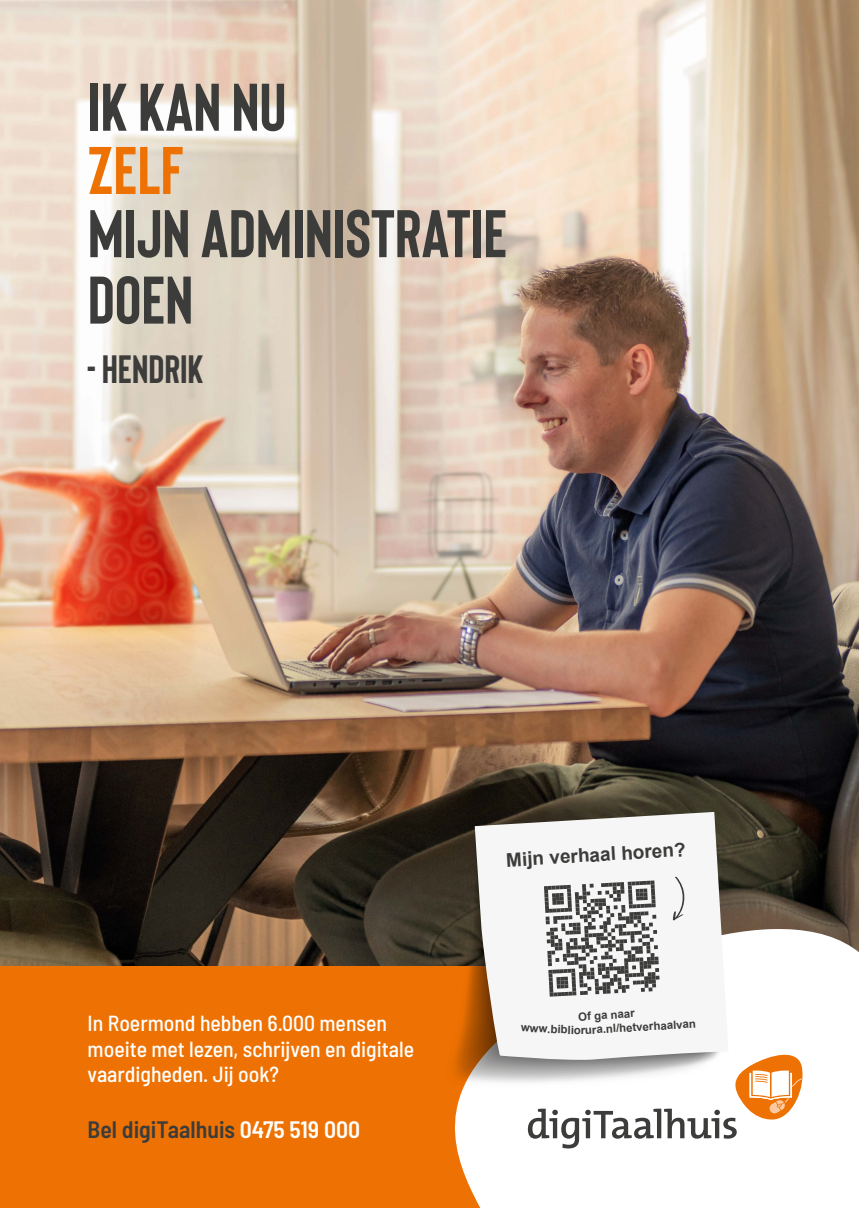
<style>
.page{position:relative;width:859px;height:1208px;background:#fff}
.page>*{position:absolute;margin:0;border:0;box-sizing:border-box;transform-origin:0 0}
.t1{font:700 67.2px/66.4px "Bison";color:#3c3c3b}
.t2{font:700 67.2px "Bison";color:#ee7203}
.t3{font:700 39.5px "Bison";color:#3c3c3b}
.t4{font:600 semi-condensed 23.7px "Barlow";color:#3c3c3b}
.t5{font:500 semi-condensed 21.7px/25.7px "Barlow";color:#fff}
.t6{font:700 19px "Arial";color:#3c3c3b}
.t7{font:700 11.4px "Arial";color:#3c3c3b}
.s1{color:#fff}
</style>
<div class="page">
<img style="left:0;top:0;width:859px;height:966px">
<div style="left:0;top:966px;width:859px;height:242px;background:#ee7203"></div>
<svg style="left:454px;top:881px;width:405px;height:327px;background:#e2d9d1"></svg>
<svg style="left:528px;top:1047px;width:278px;height:101px;background:#e4d9cf"></svg>
<svg style="left:433px;top:815px;width:11px;height:151px;background:#342e21"></svg>
<svg style="left:475px;top:812px;width:253px;height:249px;fill:#f6f6f6"></svg>
<svg style="left:673px;top:876px;width:14px;height:44px"></svg>
<svg style="left:544px;top:880px;width:115px;height:116px"></svg>
<h1 class="t1" style="left:88px;top:74px;width:200px">IK KAN NU</h1>
<h1 class="t2" style="left:88px;top:134px;width:97px">ZELF</h1>
<h1 class="t1" style="left:88px;top:201px;width:421px">MIJN ADMINISTRATIE<br>DOEN</h1>
<h2 class="t3" style="left:88px;top:347px;width:117px">- HENDRIK</h2>
<p class="t5" style="left:88px;top:1008px;width:328px">In Roermond hebben 6.000 mensen moeite met lezen, schrijven en digitale vaardigheden. Jij ook?</p>
<p class="t4" style="left:88px;top:1112px;width:274px">Bel digiTaalhuis <span class="s1">0475 519 000</span></p>
<p class="t6" style="left:505px;top:848px;width:181px;rotate:-4deg">Mijn verhaal horen?</p>
<p class="t7" style="left:578px;top:1008px;width:58px;rotate:-3deg">Of ga naar</p>
<p class="t7" style="left:521px;top:1019px;width:41px;rotate:3deg">www.bi</p>
<p class="t7" style="left:561px;top:1021px;width:22px;rotate:2deg">blio</p>
<p class="t7" style="left:581px;top:1022px;width:6px">r</p>
<p class="t7" style="left:585px;top:1022px;width:113px;rotate:-3deg">ura.nl/hetverhaalvan</p>
</div>
